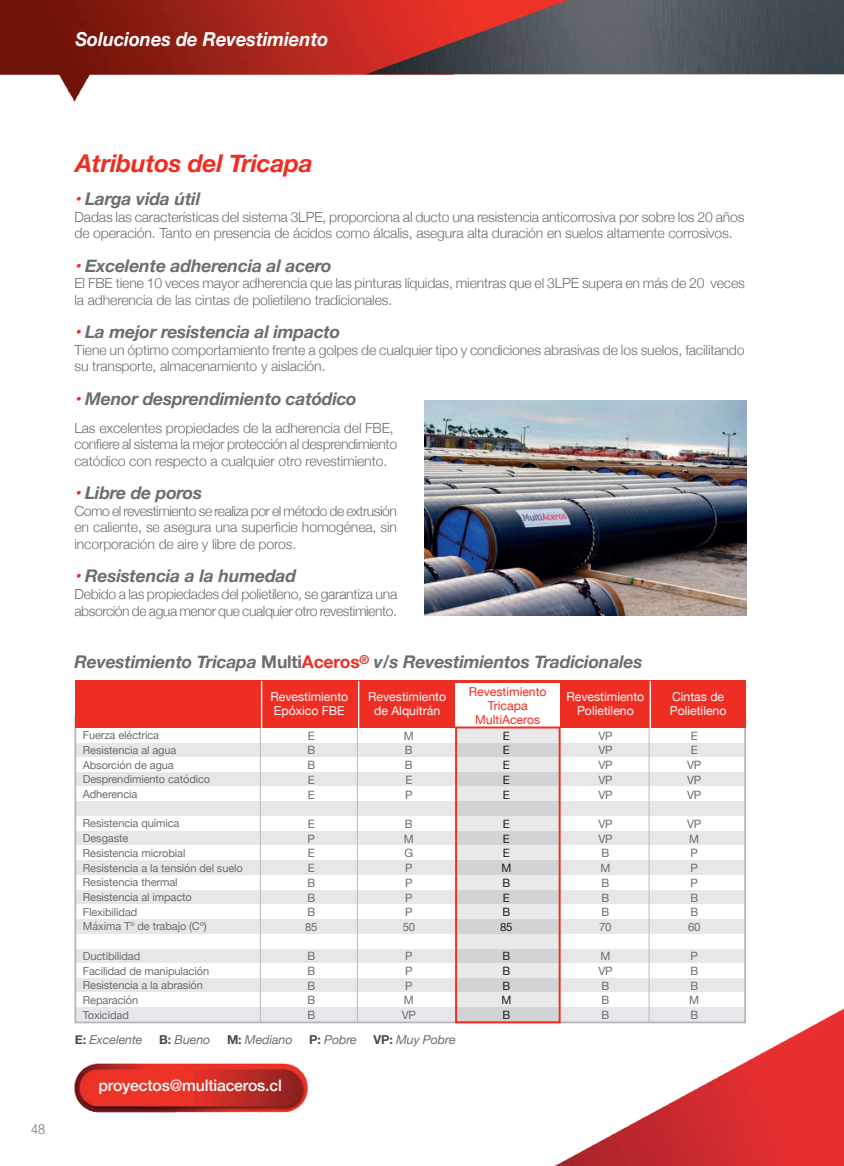
<style>
.page{position:relative;width:844px;height:1166px;background:#fff}
.page>*{position:absolute;margin:0;border:0;box-sizing:border-box;transform-origin:0 0}
.t1{font:italic 700 24.5px "Helvetica Neue";letter-spacing:-.01em;color:#ee2e22}
.t2{font:italic 700 19.25px "Helvetica Neue";color:#fff;scale:.95 1}
.t3{font:italic 700 17.5px "Helvetica Neue";letter-spacing:-.01em;color:#6c6d70}
.t4{font:500 15.75px "Helvetica Neue";letter-spacing:-.01em;color:#fff}
.t5{font:300 14px/16.6px "Helvetica Neue";letter-spacing:-.01em;color:#6c6d70}
.t6{font:300 14px/16.6px "Helvetica Neue";letter-spacing:-.035em;color:#6c6d70}
.t7{font:300 14px "Helvetica Neue";letter-spacing:-.01em;color:#6c6d70;scale:.9 1}
.t8{font:12.25px/14.5px "Helvetica Neue";color:#fff}
.t9{font:italic 12.25px "Helvetica Neue";letter-spacing:-.01em;color:#6c6d70}
.t10{font:12.25px/14px "Helvetica Neue";color:#ee2e22;text-align:center}
.t11{font:11.55px/14.7px "Helvetica Neue";letter-spacing:-.025em;color:#6c6d70}
.t12{font:11.55px/14.7px "Helvetica Neue";color:#231f20;text-align:justify}
.t13{font:11.03px/14.7px "Helvetica Neue";letter-spacing:-.01em;color:#6c6d70}
.s1{color:#ee2e22}
.s2{font-style:normal}
.s3{font-style:normal;color:#ee2e22}
.s4{font-weight:700;font-style:normal;color:#4b4c4d}
</style>
<div class="page">
<img style="left:502px;top:970px;width:341px;height:196px">
<img style="left:0;top:0;width:680px;height:102px">
<img style="left:365px;top:0;width:478px;height:74px">
<div style="left:75px;top:715px;width:670px;height:307px;background:#e6e7e9"></div>
<div style="left:75px;top:728px;width:670px;height:14px;background:#fff"></div>
<div style="left:75px;top:757px;width:670px;height:15px;background:#fff"></div>
<div style="left:75px;top:786px;width:670px;height:15px;background:#fff"></div>
<div style="left:75px;top:816px;width:670px;height:15px;background:#fff"></div>
<div style="left:75px;top:845px;width:670px;height:15px;background:#fff"></div>
<div style="left:75px;top:875px;width:670px;height:14px;background:#fff"></div>
<div style="left:75px;top:904px;width:670px;height:15px;background:#fff"></div>
<div style="left:75px;top:934px;width:670px;height:14px;background:#fff"></div>
<div style="left:75px;top:963px;width:670px;height:15px;background:#fff"></div>
<div style="left:75px;top:992px;width:670px;height:15px;background:#fff"></div>
<hr style="left:260px;top:715px;width:1px;height:307px;background:#bcbdc0">
<hr style="left:357px;top:715px;width:1px;height:307px;background:#bcbdc0">
<hr style="left:648px;top:715px;width:1px;height:307px;background:#bcbdc0">
<div style="left:75px;top:681px;width:670px;height:47px;background:#ee2e22"></div>
<div style="left:455px;top:683px;width:105px;height:43px;background:#fff"></div>
<div style="left:456px;top:727px;width:103px;height:295px;background:linear-gradient(to right,#dededf,#dededf)"></div>
<div style="left:455px;top:726px;width:105px;height:297px;border:2px solid #ee2e22"></div>
<hr style="left:358px;top:681px;width:1px;height:48px;background:#fff">
<hr style="left:261px;top:681px;width:1px;height:48px;background:#fff">
<hr style="left:649px;top:681px;width:1px;height:48px;background:#fff">
<img style="left:424px;top:400px;width:322px;height:216px">
<img style="left:74px;top:1063px;width:235px;height:50px">
<h2 class="t2" style="left:75px;top:24px;width:267px">Soluciones de Revestimiento</h2>
<p class="t7" style="left:31px;top:1118px;width:17px">48</p>
<h1 class="t1" style="left:75px;top:144px;width:239px">Atributos del Tricapa</h1>
<p class="t3" style="left:74px;top:185px;width:127px"><span class="s1">•</span> Larga vida útil</p>
<p class="t5" style="left:74px;top:207px;width:671px">Dadas las características del sistema 3LPE, proporciona al ducto una resistencia anticorrosiva por sobre los 20 años de operación. Tanto en presencia de ácidos como álcalis, asegura alta duración en suelos altamente corrosivos.</p>
<p class="t3" style="left:74px;top:252px;width:258px"><span class="s1">•</span> Excelente adherencia al acero</p>
<p class="t5" style="left:74px;top:274px;width:671px">El FBE tiene 10 veces mayor adherencia que las pinturas líquidas, mientras que el 3LPE supera en más de 20 veces la adherencia de las cintas de polietileno tradicionales.</p>
<p class="t3" style="left:74px;top:318px;width:267px"><span class="s1">•</span> La mejor resistencia al impacto</p>
<p class="t5" style="left:74px;top:340px;width:671px">Tiene un óptimo comportamiento frente a golpes de cualquier tipo y condiciones abrasivas de los suelos, facilitando su transporte, almacenamiento y aislación.</p>
<p class="t3" style="left:74px;top:385px;width:284px"><span class="s1">•</span> Menor desprendimiento catódico</p>
<p class="t5" style="left:74px;top:418px;width:324px">Las excelentes propiedades de la adherencia del FBE, confiere al sistema la mejor protección al desprendimiento catódico con respecto a cualquier otro revestimiento.</p>
<p class="t3" style="left:74px;top:479px;width:129px"><span class="s1">•</span> Libre de poros</p>
<p class="t5" style="left:74px;top:501px;width:324px;text-align:justify">Como el revestimiento se realiza por el método de extrusión en caliente, se asegura una superficie homogénea, sin incorporación de aire y libre de poros.</p>
<p class="t3" style="left:74px;top:562px;width:223px"><span class="s1">•</span> Resistencia a la humedad</p>
<p class="t6" style="left:74px;top:585px;width:324px">Debido a las propiedades del polietileno, se garantiza una absorción de agua menor que cualquier otro revestimiento.</p>
<p class="t3" style="left:74px;top:648px;width:569px">Revestimiento Tricapa <span class="s2">Multi</span><span class="s3">Aceros</span><sup>®</sup> v/s Revestimientos Tradicionales</p>
<p class="t13" style="left:83px;top:728px;width:129px">Fuerza eléctrica<br>Resistencia al agua<br>Absorción de agua<br>Desprendimiento catódico<br>Adherencia</p>
<p class="t13" style="left:83px;top:817px;width:161px">Resistencia química<br>Desgaste<br>Resistencia microbial<br>Resistencia a la tensión del suelo<br>Resistencia thermal<br>Resistencia al impacto<br>Flexibilidad<br>Máxima Tº de trabajo (Cº)</p>
<p class="t13" style="left:83px;top:949px;width:128px">Ductibilidad<br>Facilidad de manipulación<br>Resistencia a la abrasión<br>Reparación<br>Toxicidad</p>
<p class="t8" style="left:270px;top:690px;width:79px">Revestimiento<br>Epóxico FBE</p>
<p class="t11" style="left:307px;top:729px;width:9px;text-align:justify">E B B E E</p>
<p class="t11" style="left:305px;top:817px;width:14px">E<br>P<br>E<br>E<br>B<br>B<br>B<br>85</p>
<p class="t11" style="left:307px;top:949px;width:9px;text-align:justify">B B B B B</p>
<p class="t8" style="left:368px;top:690px;width:79px;text-align:center">Revestimiento de Alquitrán</p>
<p class="t11" style="left:404px;top:729px;width:11px">M<br>B<br>B<br>E<br>P</p>
<p class="t11" style="left:402px;top:817px;width:14px">B<br>M<br>G<br>P<br>P<br>P<br>P<br>50</p>
<p class="t11" style="left:402px;top:949px;width:16px">P<br>P<br>P<br>M<br>VP</p>
<p class="t9" style="left:75px;top:1030px;width:69px"><span class="s4">E:</span> Excelente</p>
<p class="t9" style="left:159px;top:1030px;width:53px"><span class="s4">B:</span> Bueno</p>
<p class="t9" style="left:227px;top:1030px;width:67px"><span class="s4">M:</span> Mediano</p>
<p class="t9" style="left:309px;top:1030px;width:49px"><span class="s4">P:</span> Pobre</p>
<p class="t9" style="left:373px;top:1030px;width:84px"><span class="s4">VP:</span> Muy Pobre</p>
<p class="t4" style="left:98px;top:1073px;width:185px">proyectos@multiaceros.cl</p>
<p class="t10" style="left:468px;top:685px;width:79px">Revestimiento<br>Tricapa<br>MultiAceros</p>
<p class="t12" style="left:502px;top:729px;width:8px">E E E E E</p>
<p class="t12" style="left:500px;top:817px;width:14px;text-align:left">E<br>E<br>E<br>M<br>B<br>E<br>B<br>85</p>
<p class="t12" style="left:501px;top:949px;width:11px">B B B M B</p>
<p class="t8" style="left:566px;top:690px;width:79px;text-align:center">Revestimiento<br>Polietileno</p>
<p class="t11" style="left:598px;top:729px;width:16px;text-align:justify">VP VP VP VP VP</p>
<p class="t11" style="left:598px;top:817px;width:16px">VP<br>VP<br>B<br>M<br>B<br>B<br>B<br>70</p>
<p class="t11" style="left:598px;top:949px;width:16px">M<br>VP<br>B<br>B<br>B</p>
<p class="t8" style="left:669px;top:690px;width:58px">Cintas de<br>Polietileno</p>
<p class="t11" style="left:687px;top:729px;width:16px;text-align:center">E<br>E<br>VP<br>VP<br>VP</p>
<p class="t11" style="left:687px;top:817px;width:16px">VP<br>M<br>P<br>P<br>P<br>B<br>B<br>60</p>
<p class="t11" style="left:689px;top:949px;width:11px;text-align:justify">P B B M B</p>
</div>
